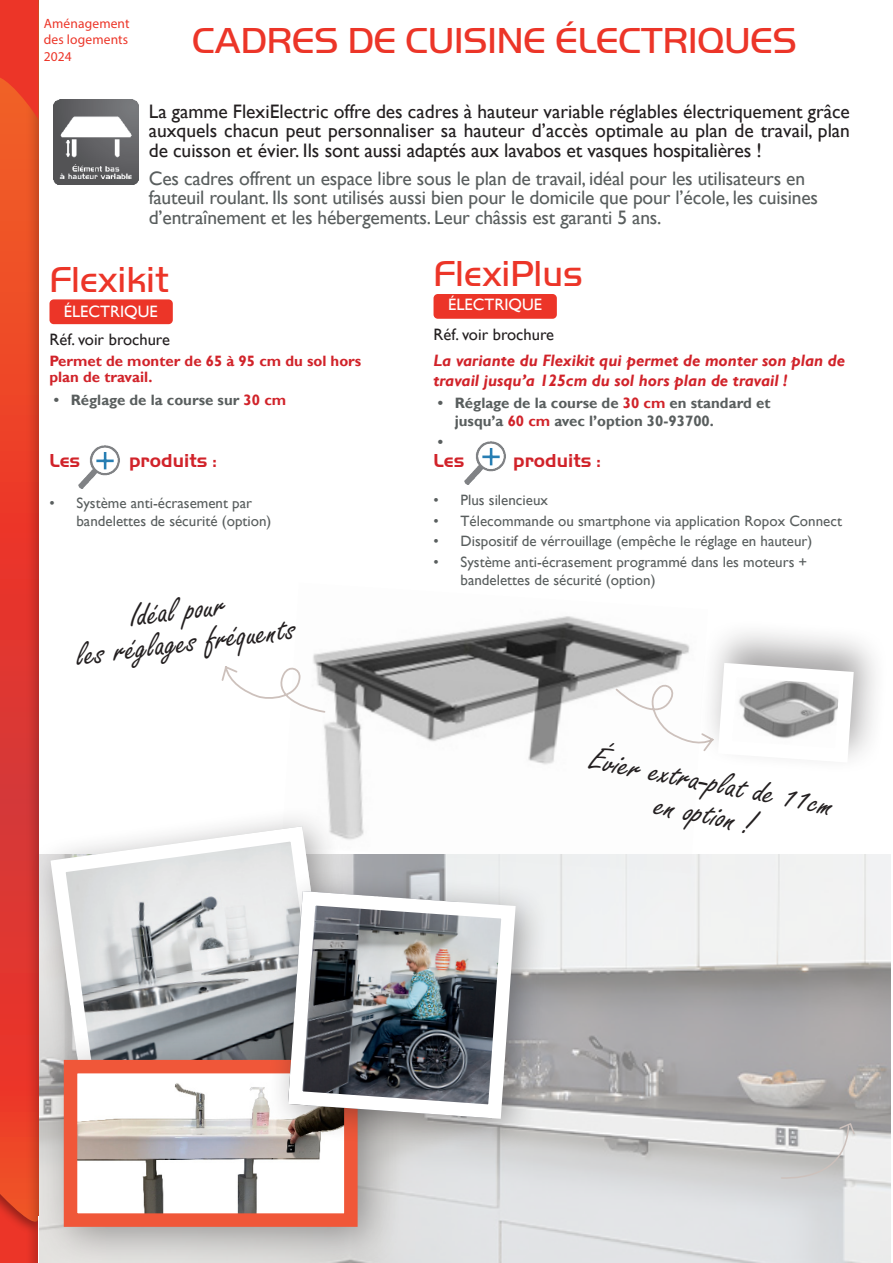
<style>
.page{position:relative;width:893px;height:1263px;background:#fff}
.page>*{position:absolute;margin:0;border:0;box-sizing:border-box;transform-origin:0 0}
.Titre{font:300 37.5px "Handel Got D";color:#ec3528}
.t1{font:36px/32.4px "Freestyle Script";color:#231f20;text-align:center;scale:1.05 1}
.Description_produit{font:19.8px "Gill Sans";letter-spacing:-.01em;color:#231f20}
.Description_produit-2{font:19.5px/19.5px "Gill Sans";letter-spacing:-.01em;color:#595e5e}
.Description_produit-3{font:19.5px/19.4px "Gill Sans";color:#231f20}
.Liste{font:700 19.5px "Handel Got D";color:#d1232a}
.Référence{font:italic 700 16.5px/19.8px "Gill Sans";color:#d1232a}
.Référence-2{font:16.5px "Gill Sans";color:#231f20}
.Sous_titre{font:16.5px "Gill Sans";color:#fff}
.t2{font:15px/18px "Gill Sans";color:#595e5e}
.t3{font:700 15px/18px "Gill Sans";color:#595e5e}
.Liste-2{font:700 15px/16.5px "Gill Sans";color:#d1232a}
.t4{font:13.5px/16.2px "Myriad Pro";letter-spacing:.01em;color:#ec3528;text-align:justify}
.s1{font-size:19.5px}
.s2{color:#d1232a}
</style>
<div class="page">
<div style="left:0;top:0;width:41px;height:1263px;background:#231f20;opacity:.3"></div>
<svg style="left:1px;top:0;width:37px;height:119px;background:#ec3d27"></svg>
<div style="left:0;top:1177px;width:38px;height:86px;background:#231f20;opacity:.6"></div>
<hr style="left:0;top:0;width:1px;height:1263px;background:#fff">
<img style="left:313px;top:616px;width:395px;height:239px">
<svg style="left:221px;top:662px;width:106px;height:52px"></svg>
<div style="left:49px;top:299px;width:124px;height:25px;background:#ec3528;border-radius:4px"></div>
<img style="left:53px;top:100px;width:85px;height:85px">
<div style="left:434px;top:294px;width:123px;height:25px;background:#ec3528;border-radius:4px"></div>
<img style="left:464px;top:441px;width:42px;height:43px">
<img style="left:79px;top:445px;width:41px;height:43px">
<img style="left:370px;top:855px;width:521px;height:408px">
<div style="left:29px;top:805px;width:341px;height:341px;background:#231f20;opacity:.4"></div>
<svg style="left:43px;top:819px;width:301px;height:212px"></svg>
<div style="left:35px;top:1031px;width:368px;height:232px;background:#231f20;opacity:.4"></div>
<img style="left:79px;top:1075px;width:264px;height:137px">
<div style="left:64px;top:1060px;width:294px;height:167px;border:14px solid #f05739"></div>
<svg style="left:780px;top:1122px;width:76px;height:57px;background:#cdcdcc"></svg>
<div style="left:266px;top:869px;width:284px;height:284px;background:#231f20;opacity:.4"></div>
<img style="left:288px;top:891px;width:219px;height:227px">
<div style="left:288px;top:891px;width:227px;height:227px;border:14px solid #fff;border-radius:14px"></div>
<div style="left:697px;top:619px;width:192px;height:155px;background:#231f20;opacity:.4"></div>
<svg style="left:614px;top:656px;width:247px;height:114px"></svg>
<p class="t4" style="left:44px;top:15px;width:87px">Aménagement des logements 2024</p>
<h1 class="Titre" style="left:192px;top:18px;width:606px">CADRES DE CUISINE ÉLECTRIQUES</h1>
<p class="Description_produit-3" style="left:149px;top:102px;width:703px">La gamme FlexiElectric offre des cadres à hauteur variable réglables électriquement grâce auxquels chacun peut personnaliser sa hauteur d’accès optimale au plan de travail, plan</p>
<p class="Description_produit" style="left:149px;top:139px;width:615px"><span class="s1">de cuisson et évier. Ils</span> sont aussi adaptés aux lavabos et vasques hospitalières !</p>
<p class="Description_produit-2" style="left:149px;top:169px;width:671px">Ces cadres offrent un espace libre sous le plan de travail, idéal pour les utilisateurs en fauteuil roulant. Ils sont utilisés aussi bien pour le domicile que pour l’école, les cuisines d’entraînement et les hébergements. Leur châssis est garanti 5 ans.</p>
<p class="Titre" style="left:49px;top:258px;width:121px">Flexikit</p>
<p class="Sous_titre" style="left:64px;top:301px;width:95px">ÉLECTRIQUE</p>
<p class="Référence-2" style="left:49px;top:330px;width:122px">Réf. voir brochure</p>
<p class="Liste-2" style="left:49px;top:353px;width:313px">Permet de monter de 65 à 95 cm du sol hors plan de travail.</p>
<p class="t3" style="left:54px;top:391px;width:234px">• Réglage de la course sur <span class="s2">30 cm</span></p>
<p class="Liste" style="left:49px;top:449px;width:32px">Les</p>
<p class="Liste" style="left:129px;top:449px;width:89px">produits :</p>
<p class="t2" style="left:76px;top:494px;width:196px;text-indent:-27px">• Système anti-écrasement par bandelettes de sécurité (option)</p>
<p class="t1" style="left:128px;top:601px;width:93px;rotate:-7deg">Idéal pour</p>
<p class="t1" style="left:75px;top:640px;width:211px;rotate:-7deg">les réglages fréquents</p>
<p class="Titre" style="left:434px;top:253px;width:151px">FlexiPlus</p>
<p class="Sous_titre" style="left:448px;top:294px;width:95px">ÉLECTRIQUE</p>
<p class="Référence-2" style="left:434px;top:324px;width:122px">Réf. voir brochure</p>
<p class="Référence" style="left:434px;top:351px;width:413px">La variante du Flexikit qui permet de monter son plan de travail jusqu’a 125cm du sol hors plan de travail !</p>
<p class="t3" style="left:455px;top:394px;width:317px;text-indent:-17px">• Réglage de la course de <span class="s2">30 cm</span> en standard et jusqu’a <span class="s2">60 cm</span> avec l’option 30-93700.</p>
<p class="t3" style="left:438px;top:433px;width:7px">•</p>
<p class="Liste" style="left:434px;top:450px;width:32px">Les</p>
<p class="Liste" style="left:513px;top:450px;width:89px">produits :</p>
<p class="t2" style="left:434px;top:491px;width:116px">• Plus silencieux</p>
<p class="t2" style="left:434px;top:512px;width:410px">• Télecommande ou smartphone via application Ropox Connect</p>
<p class="t2" style="left:434px;top:532px;width:380px">• Dispositif de vérrouillage (empêche le réglage en hauteur)</p>
<p class="t2" style="left:460px;top:553px;width:348px;text-indent:-27px">• Système anti-écrasement programmé dans les moteurs + bandelettes de sécurité (option)</p>
<p class="t1" style="left:593px;top:744px;width:237px;rotate:11deg">Évier extra-plat de 11cm en option !</p>
</div>
